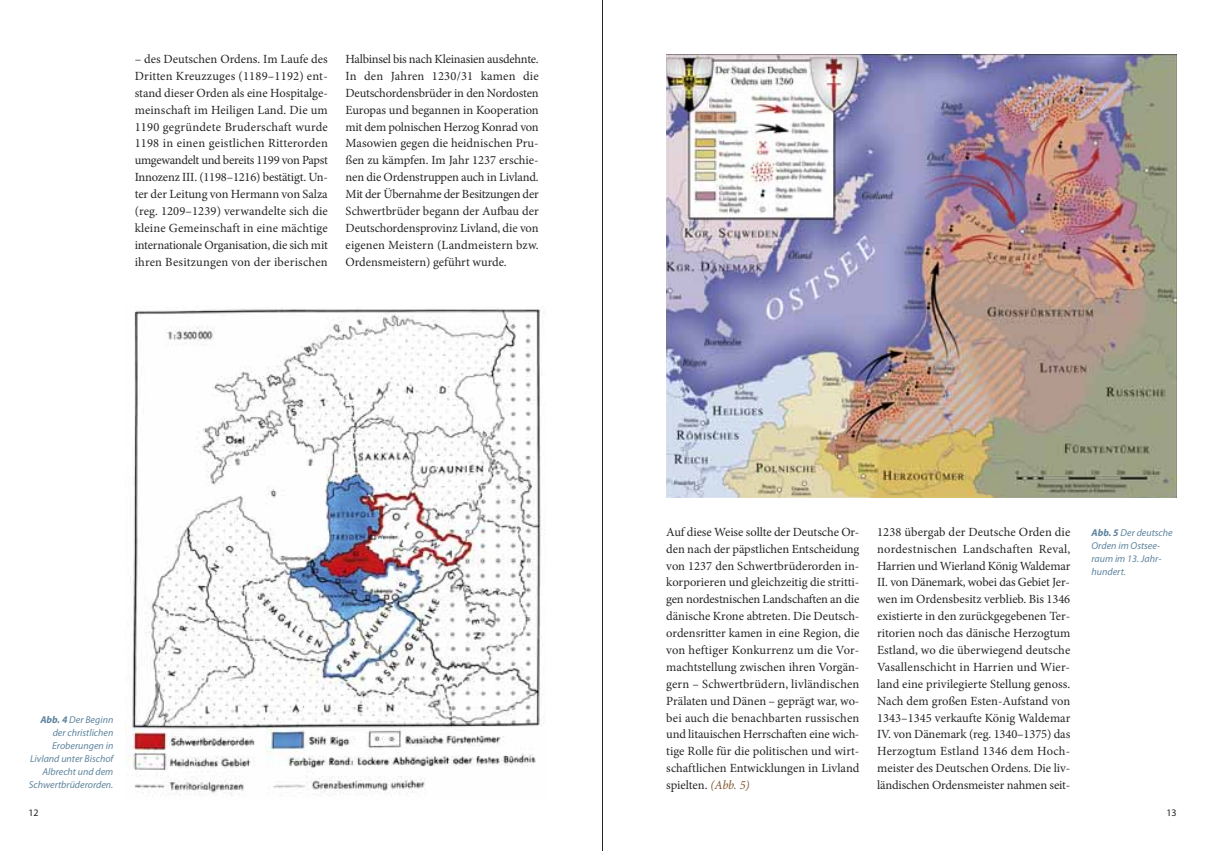
<style>
.page{position:relative;width:1205px;height:851px;background:#fff}
.page>*{position:absolute;margin:0;border:0;box-sizing:border-box;transform-origin:0 0}
.t1{font:12.5px/16.9px "Minion Pro";color:#272526;text-align:justify}
.t2{font:italic 10px/13.1px "Myriad Pro";color:#5e849e;text-align:right}
.t3{font:10px "Myriad Pro";color:#272526}
.s1{font-weight:700}
.s2{font-style:italic;color:#835833}
</style>
<div class="page">
<hr style="left:602px;top:0;width:1px;height:850px;background:#272526">
<img style="left:125px;top:308px;width:419px;height:488px">
<img style="left:666px;top:55px;width:510px;height:442px">
<p class="t1" style="left:135px;top:52px;width:195px">– des Deutschen Ordens. Im Laufe des Dritten Kreuzzuges (1189–1192) ent&shy;stand dieser Orden als eine Hospitalge&shy;meinschaft im Heiligen Land. Die um 1190 gegründete Bruderschaft wurde 1198 in einen geistlichen Ritterorden umgewandelt und bereits 1199 von Papst Innozenz III. (1198–1216) bestätigt. Un&shy;ter der Leitung von Hermann von Salza (reg. 1209–1239) verwandelte sich die kleine Gemeinschaft in eine mächtige internationale Organisation, die sich mit ihren Besitzungen von der iberischen</p>
<p class="t1" style="left:345px;top:52px;width:195px">Halbinsel bis nach Kleinasien ausdehnte.<br>In den Jahren 1230/31 kamen die Deutschordensbrüder in den Nordosten Europas und begannen in Kooperation mit dem polnischen Herzog Konrad von Masowien gegen die heidnischen Pru&shy;ßen zu kämpfen. Im Jahr 1237 erschie&shy;nen die Ordenstruppen auch in Livland.<br>Mit der Übernahme der Besitzungen der Schwertbrüder begann der Aufbau der Deutschordensprovinz Livland, die von eigenen Meistern (Landmeistern bzw.<br>Ordensmeistern) geführt wurde.</p>
<p class="t2" style="left:40px;top:713px;width:75px"><span class="s1">Abb. 4</span> Der Beginn der christlichen</p>
<p class="t2" style="left:52px;top:739px;width:63px">Eroberungen in</p>
<p class="t2" style="left:29px;top:753px;width:86px">Livland unter Bischof<br>Albrecht und dem<br>Schwertbrüderorden.</p>
<p class="t3" style="left:28px;top:808px;width:12px">12</p>
<p class="t1" style="left:666px;top:524px;width:195px">Auf diese Weise sollte der Deutsche Or&shy;den nach der päpstlichen Entscheidung von 1237 den Schwertbrüderorden in&shy;korporieren und gleichzeitig die stritti&shy;gen nordestnischen Landschaften an die dänische Krone abtreten. Die Deutsch&shy;ordensritter kamen in eine Region, die von heftiger Konkurrenz um die Vor&shy;machtstellung zwischen ihren Vorgän&shy;gern – Schwertbrüdern, livländischen Prälaten und Dänen – geprägt war, wo&shy;bei auch die benachbarten russischen und litauischen Herrschaften eine wich&shy;tige Rolle für die politischen und wirt&shy;schaftlichen Entwicklungen in Livland spielten. <span class="s2">(Abb. 5)</span></p>
<p class="t1" style="left:877px;top:524px;width:195px">1238 übergab der Deutsche Orden die nordestnischen Landschaften Reval, Harrien und Wierland König Waldemar II. von Dänemark, wobei das Gebiet Jer&shy;wen im Ordensbesitz verblieb. Bis 1346 existierte in den zurückgegebenen Ter&shy;ritorien noch das dänische Herzogtum Estland, wo die überwiegend deutsche Vasallenschicht in Harrien und Wier&shy;land eine privilegierte Stellung genoss.<br>Nach dem großen Esten-Aufstand von 1343–1345 verkaufte König Waldemar IV. von Dänemark (reg. 1340–1375) das Herzogtum Estland 1346 dem Hoch&shy;meister des Deutschen Ordens. Die liv&shy;ländischen Ordensmeister nahmen seit-</p>
<p class="t2" style="left:1091px;top:526px;width:83px;text-align:left"><span class="s1">Abb. 5</span> Der deutsche<br>Orden im Ostsee&shy;raum im 13. Jahr&shy;hundert.</p>
<p class="t3" style="left:1166px;top:808px;width:12px">13</p>
</div>
